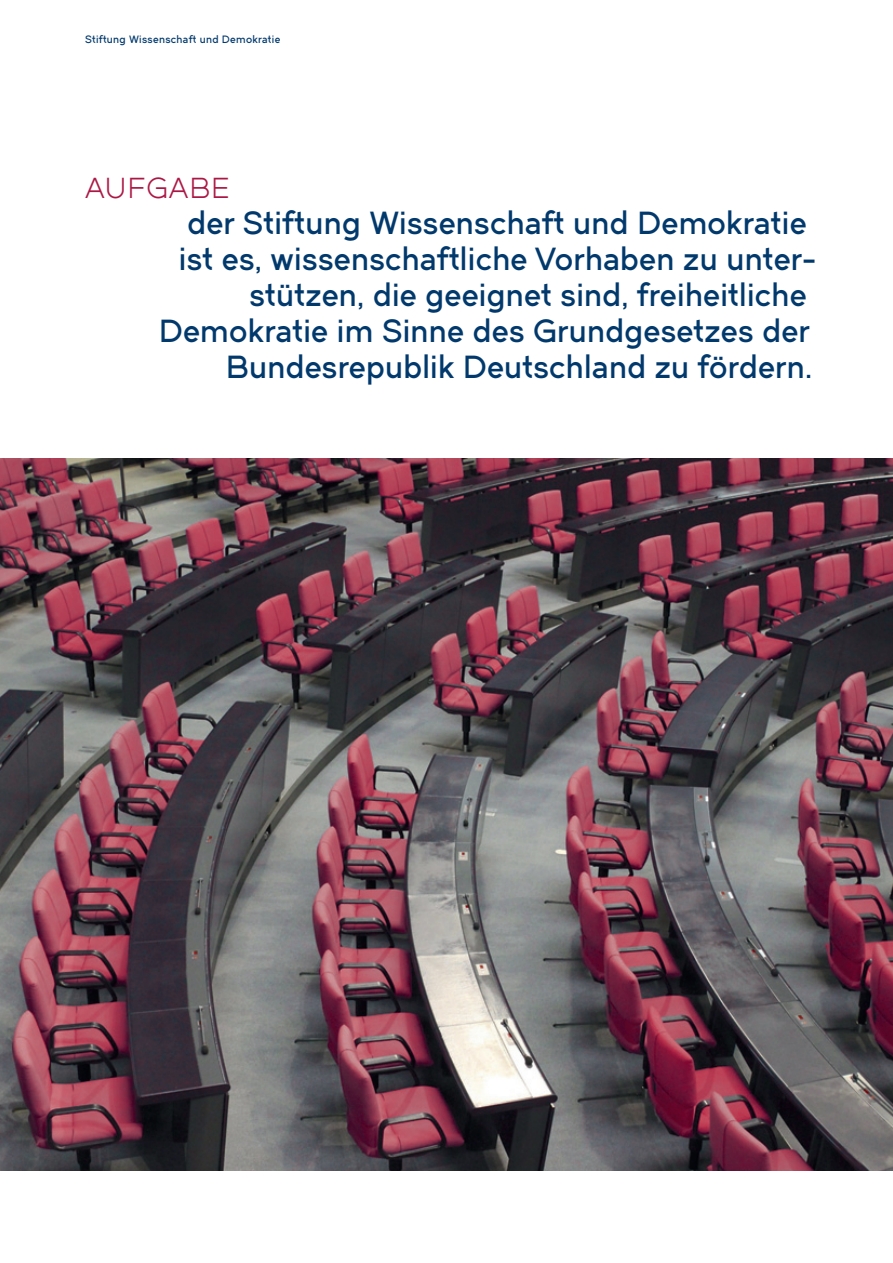
<style>
.page{position:relative;width:893px;height:1263px;background:#fff}
.page>*{position:absolute;margin:0;border:0;box-sizing:border-box;transform-origin:0 0}
.t1{font:31.5px "Dual 600";letter-spacing:.01em;color:#01396d}
.t2{font:28.5px "Dual 400";letter-spacing:.03em;color:#ac1846}
.t3{font:10.5px "Dual 600";letter-spacing:.03em;color:#01396d}
</style>
<div class="page">
<img style="left:0;top:458px;width:893px;height:712px">
<p class="t3" style="left:85px;top:32px;width:197px">Stiftung Wissenschaft und Demokratie</p>
<p class="t2" style="left:85px;top:171px;width:146px">AUFGABE</p>
<p class="t1" style="left:187px;top:203px;width:621px">der Stiftung Wissenschaft und Demokratie</p>
<p class="t1" style="left:179px;top:239px;width:639px">ist es, wissenschaftliche Vorhaben zu unter-</p>
<p class="t1" style="left:249px;top:275px;width:559px">stützen, die geeignet sind, freiheitliche</p>
<p class="t1" style="left:159px;top:311px;width:652px">Demokratie im Sinne des Grundgesetzes der</p>
<p class="t1" style="left:226px;top:347px;width:588px">Bundesrepublik Deutschland zu fördern.</p>
</div>
